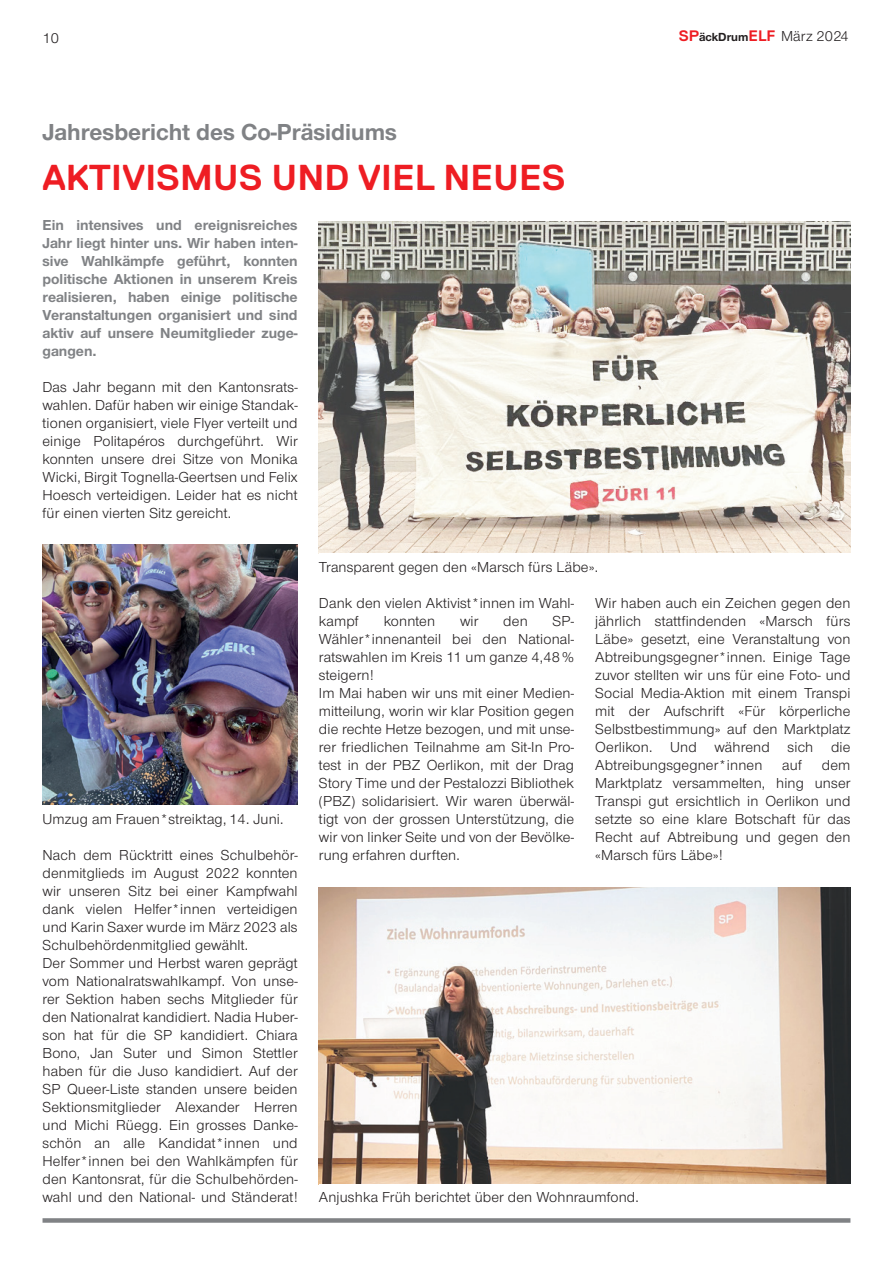
<style>
.page{position:relative;width:893px;height:1263px;background:#fff}
.page>*{position:absolute;margin:0;border:0;box-sizing:border-box;transform-origin:0 0}
.Artikeltitel{font:700 36px "Replica";color:#ee1d23}
.Titel{font:700 24px "Nimbus San Nov";color:#808285}
.Text{font:15px/18px "Nimbus San Nov";letter-spacing:.01em;color:#231f20;text-align:justify}
.Titeli{font:700 15px/18px "Nimbus San Nov";color:#808285;text-align:justify}
.s1{font-family:"Replica";font-weight:700;font-size:15.15px;color:#ee1d23}
.s2{font-weight:700;font-size:12.15px}
</style>
<div class="page">
<div style="left:43px;top:1218px;width:807px;height:5px;background:#808285"></div>
<img style="left:319px;top:221px;width:531px;height:332px">
<img style="left:319px;top:888px;width:531px;height:296px">
<img style="left:43px;top:544px;width:255px;height:261px">
<p class="Text" style="left:43px;top:29px;width:18px">10</p>
<p class="Text" style="left:679px;top:27px;width:172px"><span class="s1">SP</span><span class="s2">äckDrum</span><span class="s1">ELF</span> März 2024</p>
<p class="Titel" style="left:43px;top:118px;width:356px">Jahresbericht des Co-Präsidiums</p>
<p class="Artikeltitel" style="left:43px;top:158px;width:525px">AKTIVISMUS UND VIEL NEUES</p>
<p class="Titeli" style="left:43px;top:216px;width:257px">Ein intensives und ereignisreiches Jahr liegt hinter uns. Wir haben inten&shy;sive Wahlkämpfe geführt, konnten politische Aktionen in unserem Kreis realisieren, haben einige politische Veranstaltungen organisiert und sind aktiv auf unsere Neumitglieder zuge&shy;gangen.</p>
<p class="Text" style="left:43px;top:378px;width:257px">Das Jahr begann mit den Kantonsrats&shy;wahlen. Dafür haben wir einige Standak&shy;tionen organisiert, viele Flyer verteilt und einige Politapéros durchgeführt. Wir konnten unsere drei Sitze von Monika Wicki, Birgit Tognella-Geertsen und Felix Hoesch verteidigen. Leider hat es nicht für einen vierten Sitz gereicht.</p>
<p class="Text" style="left:43px;top:810px;width:242px">Umzug am Frauen*streiktag, 14. Juni.</p>
<p class="Text" style="left:43px;top:846px;width:257px">Nach dem Rücktritt eines Schulbehör&shy;denmitglieds im August 2022 konnten wir unseren Sitz bei einer Kampfwahl dank vielen Helfer*innen verteidigen und Karin Saxer wurde im März 2023 als Schulbehördenmitglied gewählt.</p>
<p class="Text" style="left:43px;top:954px;width:257px">Der Sommer und Herbst waren geprägt vom Nationalratswahlkampf. Von unse&shy;rer Sektion haben sechs Mitglieder für den Nationalrat kandidiert. Nadia Huber&shy;son hat für die SP kandidiert. Chiara Bono, Jan Suter und Simon Stettler haben für die Juso kandidiert. Auf der SP Queer-Liste standen unsere beiden Sektionsmitglieder Alexander Herren und Michi Rüegg. Ein grosses Danke&shy;schön an alle Kandidat*innen und Helfer*innen bei den Wahlkämpfen für den Kantonsrat, für die Schulbehörden&shy;wahl und den National- und Ständerat!</p>
<p class="Text" style="left:319px;top:558px;width:281px">Transparent gegen den «Marsch fürs Läbe».</p>
<p class="Text" style="left:319px;top:594px;width:257px">Dank den vielen Aktivist*innen im Wahl&shy;kampf</p>
<p class="Text" style="left:319px;top:612px;width:257px;text-indent:234px">SP-Wähler*innenanteil bei den National&shy;ratswahlen im Kreis 11 um ganze 4,48% steigern!</p>
<p class="Text" style="left:319px;top:684px;width:257px">Im Mai haben wir uns mit einer Medien&shy;mitteilung, worin wir klar Position gegen die rechte Hetze bezogen, und mit unse&shy;rer friedlichen Teilnahme am Sit-In Pro&shy;test in der PBZ Oerlikon, mit der Drag Story Time und der Pestalozzi Bibliothek (PBZ) solidarisiert. Wir waren überwäl&shy;tigt von der grossen Unterstützung, die wir von linker Seite und von der Bevölke&shy;rung erfahren durften.</p>
<p class="Text" style="left:384px;top:612px;width:53px">konnten</p>
<p class="Text" style="left:460px;top:612px;width:20px">wir</p>
<p class="Text" style="left:503px;top:612px;width:26px">den</p>
<p class="Text" style="left:595px;top:594px;width:257px">Wir haben auch ein Zeichen gegen den jährlich stattfindenden «Marsch fürs Läbe» gesetzt, eine Veranstaltung von Abtreibungsgegner*innen. Einige Tage zuvor stellten wir uns für eine Foto- und Social Media-Aktion mit einem Transpi mit der Aufschrift «Für körperliche Selbstbestimmung» auf den Marktplatz Oerlikon. Und während sich die Abtreibungsgegner*innen</p>
<p class="Text" style="left:782px;top:756px;width:21px">auf</p>
<p class="Text" style="left:595px;top:756px;width:257px;text-indent:227px">dem Marktplatz versammelten, hing unser Transpi gut ersichtlich in Oerlikon und setzte so eine klare Botschaft für das Recht auf Abtreibung und gegen den «Marsch fürs Läbe»!</p>
<p class="Text" style="left:319px;top:1188px;width:321px">Anjushka Früh berichtet über den Wohnraumfond.</p>
</div>
